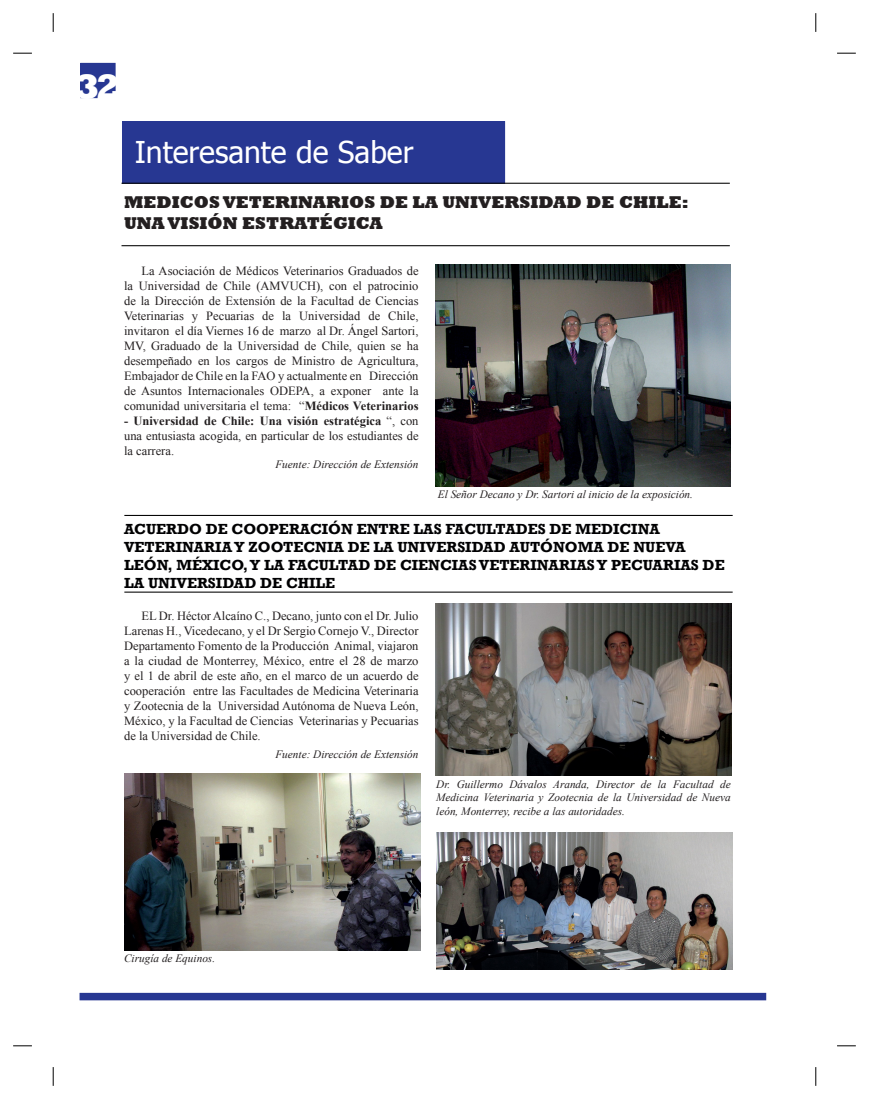
<style>
.page{position:relative;width:869px;height:1099px;background:#fff}
.page>*{position:absolute;margin:0;border:0;box-sizing:border-box;transform-origin:0 0}
.t1{font:800 36.25px "Rockwell";color:#fff}
.t2{font:30px "Tahoma";color:#fff}
.t3{font:800 17.5px/21px "Rockwell";color:#231f20}
.t4{font:700 15px/18px "Rockwell";color:#000002}
.t5{font:12.5px/15px "Times New Roman";color:#231f20;text-align:justify}
.t6{font:italic 11.25px/13.5px "Times New Roman";color:#231f20;text-align:justify}
.s1{font-weight:700}
</style>
<div class="page">
<div style="left:81px;top:63px;width:34px;height:34px;background:#273792"></div>
<div style="left:80px;top:63px;width:36px;height:35px;border:1px solid #273792"></div>
<div style="left:79px;top:992px;width:686px;height:8px;background:#273792"></div>
<div style="left:122px;top:122px;width:382px;height:61px;background:#273792"></div>
<div style="left:122px;top:121px;width:383px;height:63px;border:1px solid #273792"></div>
<hr style="left:121px;top:245px;width:608px;height:1px;background:#000">
<hr style="left:121px;top:183px;width:608px;height:1px;background:#000">
<img style="left:435px;top:264px;width:294px;height:223px">
<img style="left:435px;top:603px;width:295px;height:172px">
<img style="left:124px;top:773px;width:296px;height:177px">
<img style="left:436px;top:832px;width:296px;height:137px">
<hr style="left:124px;top:591px;width:608px;height:1px;background:#000">
<hr style="left:124px;top:515px;width:608px;height:1px;background:#000">
<svg style="left:13px;top:52px;width:19px;height:2px"></svg>
<svg style="left:837px;top:52px;width:18px;height:2px"></svg>
<svg style="left:13px;top:1045px;width:19px;height:1px"></svg>
<svg style="left:837px;top:1045px;width:18px;height:1px"></svg>
<svg style="left:52px;top:13px;width:2px;height:19px"></svg>
<svg style="left:52px;top:1067px;width:2px;height:18px"></svg>
<svg style="left:815px;top:13px;width:1px;height:19px"></svg>
<svg style="left:815px;top:1067px;width:1px;height:18px"></svg>
<h1 class="t1" style="left:75px;top:65px;width:47px">32</h1>
<h2 class="t2" style="left:135px;top:133px;width:280px">Interesante de Saber</h2>
<h3 class="t3" style="left:124px;top:191px;width:566px">MEDICOS VETERINARIOS DE LA UNIVERSIDAD DE CHILE:<br>UNA VISIÓN ESTRATÉGICA</h3>
<p class="t5" style="left:124px;top:263px;width:296px;text-indent:18px">La Asociación de Médicos Veterinarios Graduados de la Universidad de Chile (AMVUCH), con el patrocinio de la Dirección de Extensión de la Facultad de Ciencias Veterinarias y Pecuarias de la Universidad de Chile, invitaron el día Viernes 16 de marzo al Dr. Ángel Sartori, MV, Graduado de la Universidad de Chile, quien se ha desempeñado en los cargos de Ministro de Agricultura, Embajador de Chile en la FAO y actualmente en Dirección de Asuntos Internacionales ODEPA, a exponer ante la comunidad universitaria el tema: “<span class="s1">Médicos Veterinarios</span></p>
<p class="t5" style="left:124px;top:413px;width:296px"><span class="s1">- Universidad de Chile: Una visión estratégica</span> “, con una entusiasta acogida, en particular de los estudiantes de la carrera.</p>
<p class="t6" style="left:275px;top:458px;width:144px">Fuente: Dirección de Extensión</p>
<p class="t6" style="left:437px;top:487px;width:256px">El Señor Decano y Dr. Sartori al inicio de la exposición.</p>
<p class="t4" style="left:124px;top:519px;width:601px">ACUERDO DE COOPERACIÓN ENTRE LAS FACULTADES DE MEDICINA VETERINARIA Y ZOOTECNIA DE LA UNIVERSIDAD AUTÓNOMA DE NUEVA LEÓN, MÉXICO, Y LA FACULTAD DE CIENCIAS VETERINARIAS Y PECUARIAS DE LA UNIVERSIDAD DE CHILE</p>
<p class="t5" style="left:124px;top:608px;width:296px;text-indent:18px">EL Dr. Héctor Alcaíno C., Decano, junto con el Dr. Julio Larenas H., Vicedecano, y el Dr Sergio Cornejo V., Director Departamento Fomento de la Producción Animal, viajaron a la ciudad de Monterrey, México, entre el 28 de marzo y el 1 de abril de este año, en el marco de un acuerdo de cooperación entre las Facultades de Medicina Veterinaria y Zootecnia de la Universidad Autónoma de Nueva León, México, y la Facultad de Ciencias Veterinarias y Pecuarias de la Universidad de Chile.</p>
<p class="t6" style="left:275px;top:747px;width:144px">Fuente: Dirección de Extensión</p>
<p class="t6" style="left:436px;top:777px;width:296px">Dr. Guillermo Dávalos Aranda, Director de la Facultad de Medicina Veterinaria y Zootecnia de la Universidad de Nueva león, Monterrey, recibe a las autoridades.</p>
<p class="t6" style="left:124px;top:951px;width:92px">Cirugía de Equinos.</p>
</div>
